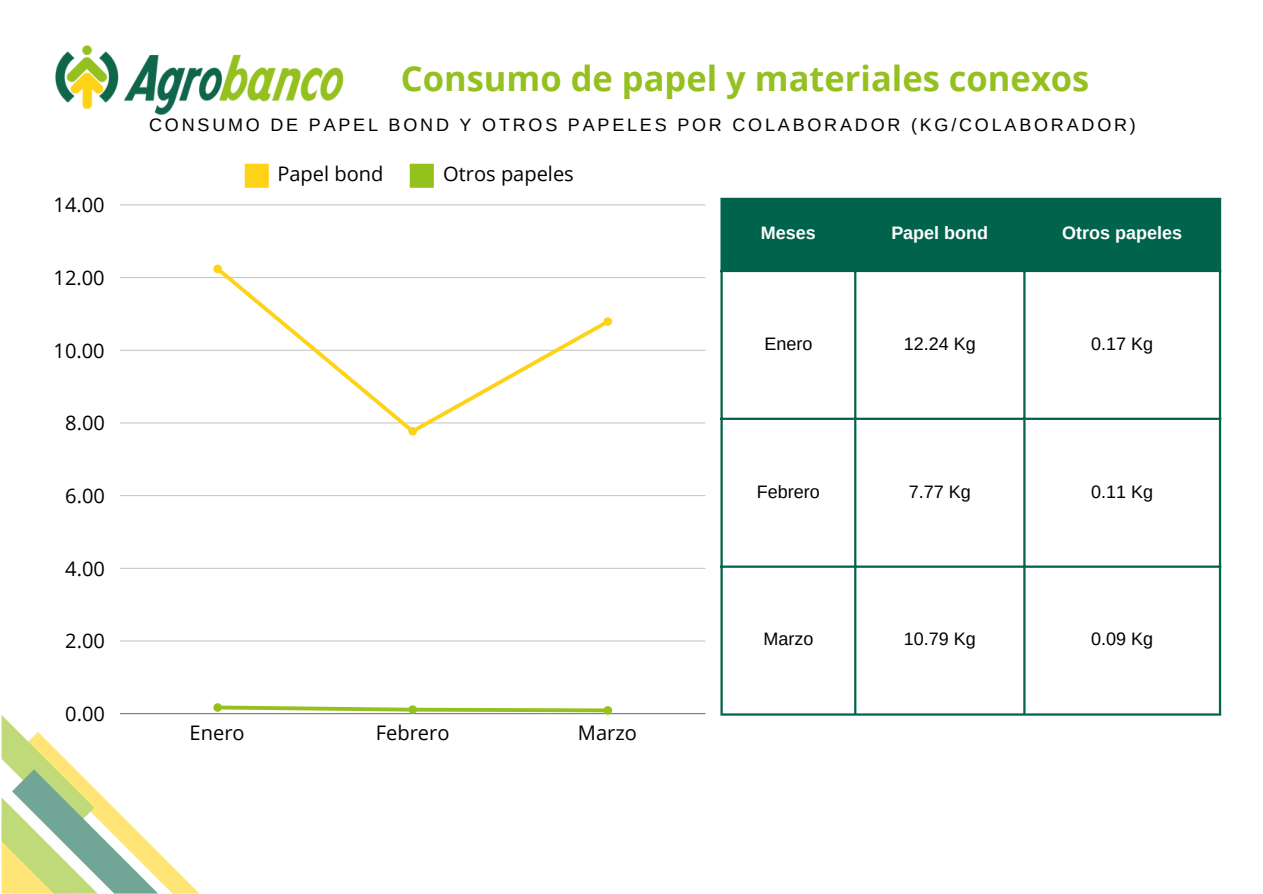
<style>
.page{position:relative;width:1263px;height:894px;background:#fff}
.page>*{position:absolute;margin:0;border:0;box-sizing:border-box;transform-origin:0 0}
.t1{font:700 34.5px "Open Sans";color:#94c11f}
.t2{font:20.1px "Open Sans";color:#000}
.t3{font:18px "Arimo";letter-spacing:.155em;color:#000}
.t4{font:700 18px "Arimo";color:#fff}
.t5{font:18px "Arimo";color:#000}
</style>
<div class="page">
<img style="left:55px;top:45px;width:289px;height:70px">
<svg style="left:2px;top:714px;width:198px;height:179px"></svg>
<svg style="left:245px;top:164px;width:24px;height:24px"></svg>
<svg style="left:410px;top:164px;width:24px;height:24px"></svg>
<hr style="left:120px;top:713px;width:585px;height:1px;background:#000">
<hr style="left:120px;top:640px;width:585px;height:1px;background:#000">
<hr style="left:120px;top:567px;width:585px;height:1px;background:#000">
<hr style="left:120px;top:495px;width:585px;height:1px;background:#000">
<hr style="left:120px;top:422px;width:585px;height:1px;background:#000">
<hr style="left:120px;top:350px;width:585px;height:1px;background:#000">
<hr style="left:120px;top:277px;width:585px;height:1px;background:#000">
<hr style="left:120px;top:204px;width:585px;height:1px;background:#000">
<svg style="left:212px;top:264px;width:401px;height:172px"></svg>
<svg style="left:213px;top:703px;width:399px;height:11px"></svg>
<div style="left:723px;top:200px;width:496px;height:70px;background:#00634c"></div>
<hr style="left:720px;top:200px;width:3px;height:513px;background:#00634c">
<hr style="left:854px;top:200px;width:2px;height:513px;background:#00634c">
<hr style="left:1023px;top:200px;width:2px;height:513px;background:#00634c">
<hr style="left:1219px;top:200px;width:2px;height:513px;background:#00634c">
<hr style="left:720px;top:198px;width:501px;height:2px;background:#00634c">
<hr style="left:720px;top:270px;width:501px;height:2px;background:#00634c">
<hr style="left:720px;top:417px;width:501px;height:3px;background:#00634c">
<hr style="left:720px;top:565px;width:501px;height:2px;background:#00634c">
<hr style="left:720px;top:713px;width:501px;height:2px;background:#00634c">
<p class="t2" style="left:54px;top:191px;width:53px">14.00</p>
<p class="t2" style="left:54px;top:263px;width:53px">12.00</p>
<p class="t2" style="left:54px;top:336px;width:53px">10.00</p>
<p class="t2" style="left:65px;top:408px;width:41px">8.00</p>
<p class="t2" style="left:65px;top:481px;width:41px">6.00</p>
<p class="t2" style="left:65px;top:554px;width:41px">4.00</p>
<p class="t2" style="left:65px;top:626px;width:41px">2.00</p>
<p class="t2" style="left:65px;top:699px;width:41px">0.00</p>
<p class="t1" style="left:401px;top:54px;width:690px">Consumo de papel y materiales conexos</p>
<p class="t3" style="left:149px;top:114px;width:988px">CONSUMO DE PAPEL BOND Y OTROS PAPELES POR COLABORADOR (KG/COLABORADOR)</p>
<p class="t2" style="left:277px;top:159px;width:108px">Papel bond</p>
<p class="t2" style="left:443px;top:159px;width:132px">Otros papeles</p>
<p class="t2" style="left:190px;top:718px;width:57px">Enero</p>
<p class="t2" style="left:376px;top:718px;width:75px">Febrero</p>
<p class="t2" style="left:578px;top:718px;width:60px">Marzo</p>
<h1 class="t4" style="left:761px;top:223px;width:57px">Meses</h1>
<p class="t4" style="left:891px;top:223px;width:98px">Papel bond</p>
<p class="t4" style="left:1062px;top:223px;width:121px">Otros papeles</p>
<p class="t3" style="left:764px;top:333px;width:50px">Enero</p>
<p class="t3" style="left:904px;top:333px;width:73px">12.24 Kg</p>
<p class="t3" style="left:1091px;top:333px;width:63px">0.17 Kg</p>
<p class="t5" style="left:757px;top:481px;width:64px">Febrero</p>
<p class="t3" style="left:909px;top:481px;width:63px">7.77 Kg</p>
<p class="t3" style="left:1091px;top:481px;width:63px">0.11 Kg</p>
<p class="t3" style="left:763px;top:629px;width:52px">Marzo</p>
<p class="t3" style="left:904px;top:629px;width:73px">10.79 Kg</p>
<p class="t3" style="left:1091px;top:629px;width:63px">0.09 Kg</p>
</div>
